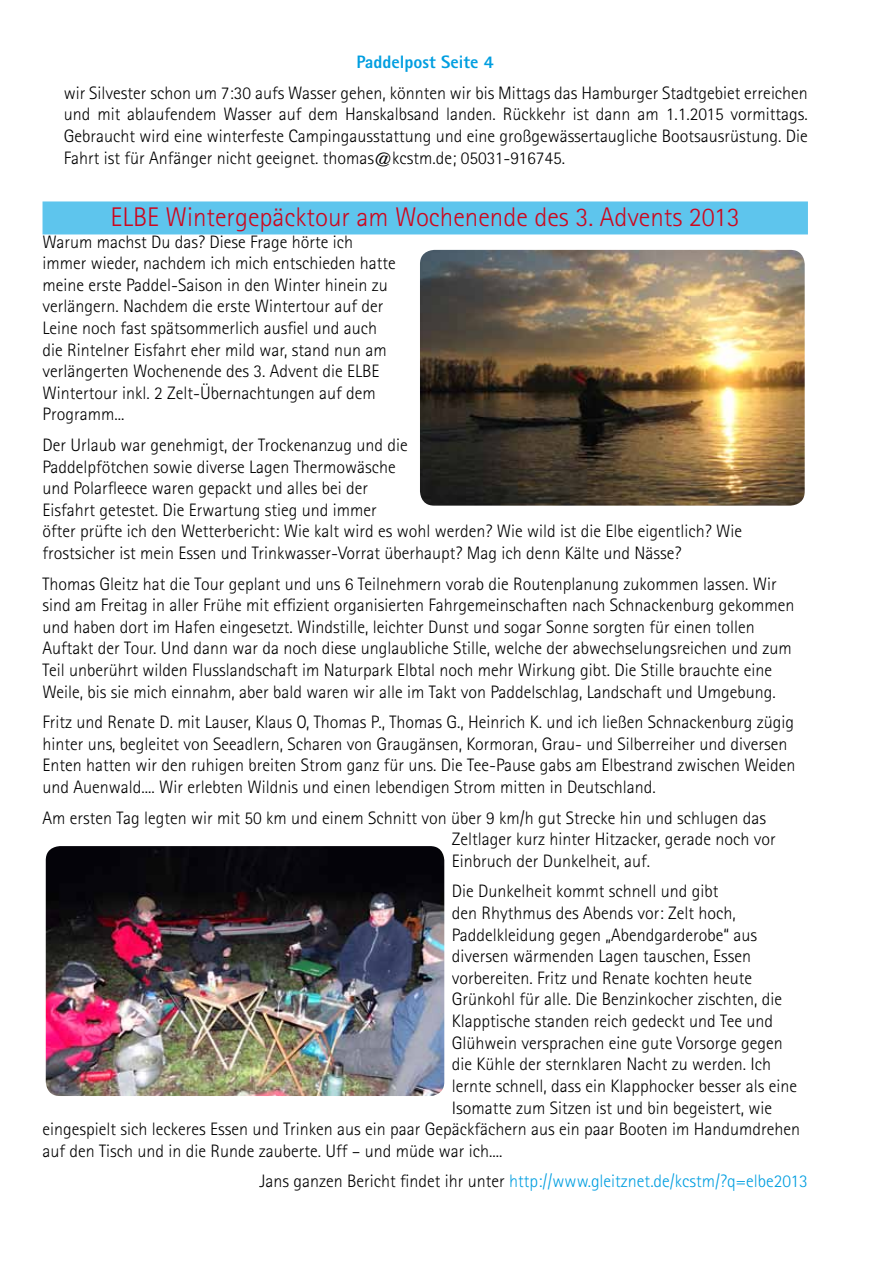
<style>
.page{position:relative;width:893px;height:1263px;background:#fff}
.page>*{position:absolute;margin:0;border:0;box-sizing:border-box;transform-origin:0 0}
.t1{font:300 27px "Rotis Sans Serif";color:#cd071e}
.t2{font:300 18px/21.6px "Rotis Sans Serif";color:#000}
.t3{font:300 18px "Rotis Sans Serif";color:#009ee0}
.t4{font:800 18px "Rotis Sans Serif";color:#009ee0}
.s1{color:#000}
</style>
<div class="page">
<div style="left:43px;top:201px;width:765px;height:33px;background:#5ec5ed"></div>
<img style="left:421px;top:251px;width:382px;height:253px">
<div style="left:412px;top:242px;width:400px;height:271px;border:8px solid #fff;border-radius:18px"></div>
<img style="left:47px;top:847px;width:396px;height:247px">
<div style="left:38px;top:838px;width:414px;height:265px;border:8px solid #fff;border-radius:18px"></div>
<p class="t4" style="left:357px;top:51px;width:139px">Paddelpost Seite 4</p>
<p class="t2" style="left:64px;top:82px;width:746px;text-align:justify">wir Silvester schon um 7:30 aufs Wasser gehen, könnten wir bis Mittags das Hamburger Stadtgebiet erreichen und mit ablaufendem Wasser auf dem Hanskalbsand landen. Rückkehr ist dann am 1.1.2015 vormittags.<br>Gebraucht wird eine winterfeste Campingausstattung und eine großgewässertaugliche Bootsausrüstung. Die Fahrt ist für Anfänger nicht geeignet. thomas@kcstm.de; 05031-916745.</p>
<h1 class="t1" style="left:111px;top:201px;width:631px">ELBE Wintergepäcktour am Wochenende des 3. Advents 2013</h1>
<p class="t2" style="left:43px;top:231px;width:355px">Warum machst Du das? Diese Frage hörte ich immer wieder, nachdem ich mich entschieden hatte meine erste Paddel-Saison in den Winter hinein zu verlängern. Nachdem die erste Wintertour auf der Leine noch fast spätsommerlich ausfiel und auch die Rintelner Eisfahrt eher mild war, stand nun am verlängerten Wochenende des 3. Advent die ELBE Wintertour inkl. 2 Zelt-Übernachtungen auf dem Programm...</p>
<p class="t2" style="left:43px;top:434px;width:701px">Der Urlaub war genehmigt, der Trockenanzug und die<br>Paddelpfötchen sowie diverse Lagen Thermowäsche<br>und Polarfleece waren gepackt und alles bei der<br>Eisfahrt getestet. Die Erwartung stieg und immer<br>öfter prüfte ich den Wetterbericht: Wie kalt wird es wohl werden? Wie wild ist die Elbe eigentlich? Wie frostsicher ist mein Essen und Trinkwasser-Vorrat überhaupt? Mag ich denn Kälte und Nässe?</p>
<p class="t2" style="left:43px;top:573px;width:753px">Thomas Gleitz hat die Tour geplant und uns 6 Teilnehmern vorab die Routenplanung zukommen lassen. Wir sind am Freitag in aller Frühe mit effizient organisierten Fahrgemeinschaften nach Schnackenburg gekommen und haben dort im Hafen eingesetzt. Windstille, leichter Dunst und sogar Sonne sorgten für einen tollen Auftakt der Tour. Und dann war da noch diese unglaubliche Stille, welche der abwechselungsreichen und zum Teil unberührt wilden Flusslandschaft im Naturpark Elbtal noch mehr Wirkung gibt. Die Stille brauchte eine Weile, bis sie mich einnahm, aber bald waren wir alle im Takt von Paddelschlag, Landschaft und Umgebung.</p>
<p class="t2" style="left:43px;top:711px;width:754px">Fritz und Renate D. mit Lauser, Klaus O, Thomas P., Thomas G., Heinrich K. und ich ließen Schnackenburg zügig hinter uns, begleitet von Seeadlern, Scharen von Graugänsen, Kormoran, Grau- und Silberreiher und diversen Enten hatten wir den ruhigen breiten Strom ganz für uns. Die Tee-Pause gabs am Elbestrand zwischen Weiden und Auenwald.... Wir erlebten Wildnis und einen lebendigen Strom mitten in Deutschland.</p>
<p class="t2" style="left:452px;top:807px;width:325px;text-indent:-409px">Am ersten Tag legten wir mit 50 km und einem Schnitt von über 9 km/h gut Strecke hin und schlugen das<br>Zeltlager kurz hinter Hitzacker, gerade noch vor<br>Einbruch der Dunkelheit, auf.</p>
<p class="t2" style="left:452px;top:880px;width:268px">Die Dunkelheit kommt schnell und gibt</p>
<p class="t2" style="left:452px;top:902px;width:285px">den Rhythmus des Abends vor: Zelt hoch,</p>
<p class="t2" style="left:452px;top:924px;width:307px">Paddelkleidung gegen „Abendgarderobe“ aus</p>
<p class="t2" style="left:452px;top:945px;width:301px">diversen wärmenden Lagen tauschen, Essen</p>
<p class="t2" style="left:452px;top:967px;width:302px">vorbereiten. Fritz und Renate kochten heute</p>
<p class="t2" style="left:452px;top:988px;width:332px">Grünkohl für alle. Die Benzinkocher zischten, die</p>
<p class="t2" style="left:452px;top:1010px;width:323px">Klapptische standen reich gedeckt und Tee und</p>
<p class="t2" style="left:452px;top:1032px;width:332px">Glühwein versprachen eine gute Vorsorge gegen</p>
<p class="t2" style="left:452px;top:1053px;width:321px">die Kühle der sternklaren Nacht zu werden. Ich</p>
<p class="t2" style="left:452px;top:1075px;width:347px">lernte schnell, dass ein Klapphocker besser als eine</p>
<p class="t2" style="left:452px;top:1096px;width:322px">Isomatte zum Sitzen ist und bin begeistert, wie</p>
<p class="t2" style="left:43px;top:1118px;width:759px">eingespielt sich leckeres Essen und Trinken aus ein paar Gepäckfächern aus ein paar Booten im Handumdrehen</p>
<p class="t2" style="left:43px;top:1140px;width:461px">auf den Tisch und in die Runde zauberte. Uff – und müde war ich....</p>
<p class="t3" style="left:260px;top:1171px;width:550px"><span class="s1">Jans ganzen Bericht findet ihr unter</span> http://www.gleitznet.de/kcstm/?q=elbe2013</p>
</div>
